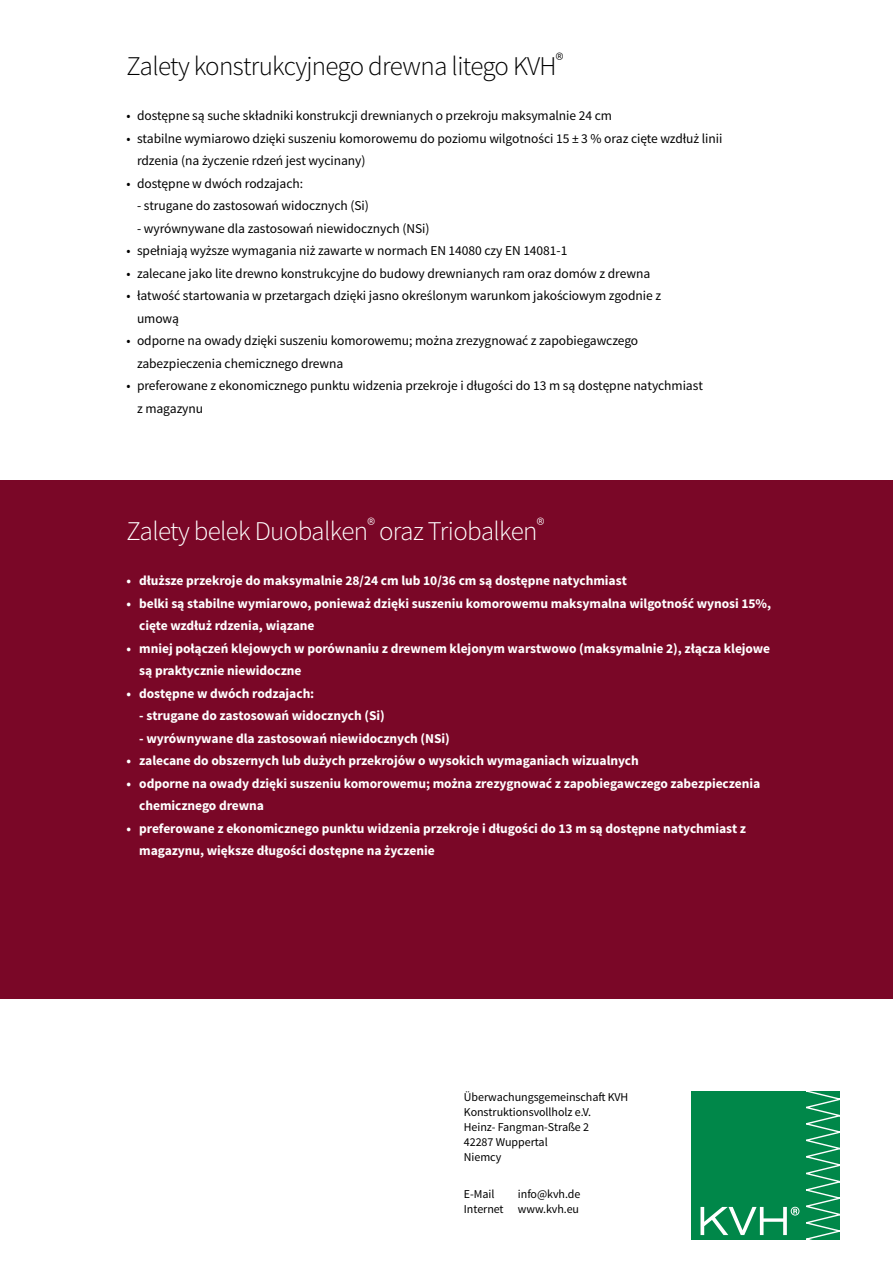
<style>
.page{position:relative;width:893px;height:1263px;background:#fff}
.page>*{position:absolute;margin:0;border:0;box-sizing:border-box;transform-origin:0 0}
.t1{font:300 27px "Source Sans Pro";letter-spacing:-.025em;color:#000}
.t2{font:300 27px "Source Sans Pro";letter-spacing:-.025em;color:#fff}
.t3{font:13.5px/22.5px "Source Sans Pro";letter-spacing:-.005em;color:#000}
.t4{font:700 13.5px/22.5px "Source Sans Pro";letter-spacing:-.005em;color:#fff}
.t5{font:12px/15px "Source Sans Pro";letter-spacing:-.005em;color:#000}
</style>
<div class="page">
<div style="left:0;top:480px;width:893px;height:519px;background:#7a0727"></div>
<div style="left:692px;top:1091px;width:148px;height:148px;background:#008749"></div>
<svg style="left:700px;top:1091px;width:140px;height:148px"></svg>
<h1 class="t1" style="left:126px;top:56px;width:438px">Zalety konstrukcyjnego drewna litego KVH<sup>®</sup></h1>
<p class="t3" style="left:126px;top:105px;width:487px">• dostępne są suche składniki konstrukcji drewnianych o przekroju maksymalnie 24 cm</p>
<p class="t3" style="left:137px;top:127px;width:587px;text-indent:-11px">• stabilne wymiarowo dzięki suszeniu komorowemu do poziomu wilgotności 15 ± 3 % oraz cięte wzdłuż linii rdzenia (na życzenie rdzeń jest wycinany)</p>
<p class="t3" style="left:126px;top:172px;width:178px">• dostępne w dwóch rodzajach:</p>
<p class="t3" style="left:137px;top:195px;width:233px">- strugane do zastosowań widocznych (Si)</p>
<p class="t3" style="left:137px;top:217px;width:294px">- wyrównywane dla zastosowań niewidocznych (NSi)</p>
<p class="t3" style="left:126px;top:240px;width:442px">• spełniają wyższe wymagania niż zawarte w normach EN 14080 czy EN 14081-1</p>
<p class="t3" style="left:126px;top:262px;width:525px">• zalecane jako lite drewno konstrukcyjne do budowy drewnianych ram oraz domów z drewna</p>
<p class="t3" style="left:137px;top:285px;width:526px;text-indent:-11px">• łatwość startowania w przetargach dzięki jasno określonym warunkom jakościowym zgodnie z umową</p>
<p class="t3" style="left:137px;top:330px;width:503px;text-indent:-11px">• odporne na owady dzięki suszeniu komorowemu; można zrezygnować z zapobiegawczego zabezpieczenia chemicznego drewna</p>
<p class="t3" style="left:137px;top:375px;width:567px;text-indent:-11px">• preferowane z ekonomicznego punktu widzenia przekroje i długości do 13 m są dostępne natychmiast z magazynu</p>
<h1 class="t2" style="left:126px;top:520px;width:419px">Zalety belek Duobalken<sup>®</sup> oraz Triobalken<sup>®</sup></h1>
<p class="t4" style="left:126px;top:570px;width:502px">• dłuższe przekroje do maksymalnie 28/24 cm lub 10/36 cm są dostępne natychmiast</p>
<p class="t4" style="left:139px;top:592px;width:633px;text-indent:-13px">• belki są stabilne wymiarowo, ponieważ dzięki suszeniu komorowemu maksymalna wilgotność wynosi 15%, cięte wzdłuż rdzenia, wiązane</p>
<p class="t4" style="left:139px;top:637px;width:632px;text-indent:-13px">• mniej połączeń klejowych w porównaniu z drewnem klejonym warstwowo (maksymalnie 2), złącza klejowe są praktycznie niewidoczne</p>
<p class="t4" style="left:126px;top:682px;width:189px">• dostępne w dwóch rodzajach:</p>
<p class="t4" style="left:139px;top:705px;width:247px">- strugane do zastosowań widocznych (si)</p>
<p class="t4" style="left:139px;top:727px;width:312px">- wyrównywane dla zastosowań niewidocznych (nsi)</p>
<p class="t4" style="left:126px;top:750px;width:514px">• zalecane do obszernych lub dużych przekrojów o wysokich wymaganiach wizualnych</p>
<p class="t4" style="left:139px;top:772px;width:622px;text-indent:-13px">• odporne na owady dzięki suszeniu komorowemu; można zrezygnować z zapobiegawczego zabezpieczenia chemicznego drewna</p>
<p class="t4" style="left:139px;top:817px;width:608px;text-indent:-13px">• preferowane z ekonomicznego punktu widzenia przekroje i długości do 13 m są dostępne natychmiast z magazynu, większe długości dostępne na życzenie</p>
<p class="t5" style="left:464px;top:1089px;width:166px">Überwachungsgemeinschaft KVH<br>Konstruktionsvollholz e.V.<br>Heinz- Fangman-Straße 2<br>42287 Wuppertal<br>Niemcy</p>
<p class="t5" style="left:464px;top:1187px;width:32px">E-Mail</p>
<p class="t5" style="left:464px;top:1187px;width:118px;text-align:right">info@kvh.de<br>Internet www.kvh.eu</p>
</div>
